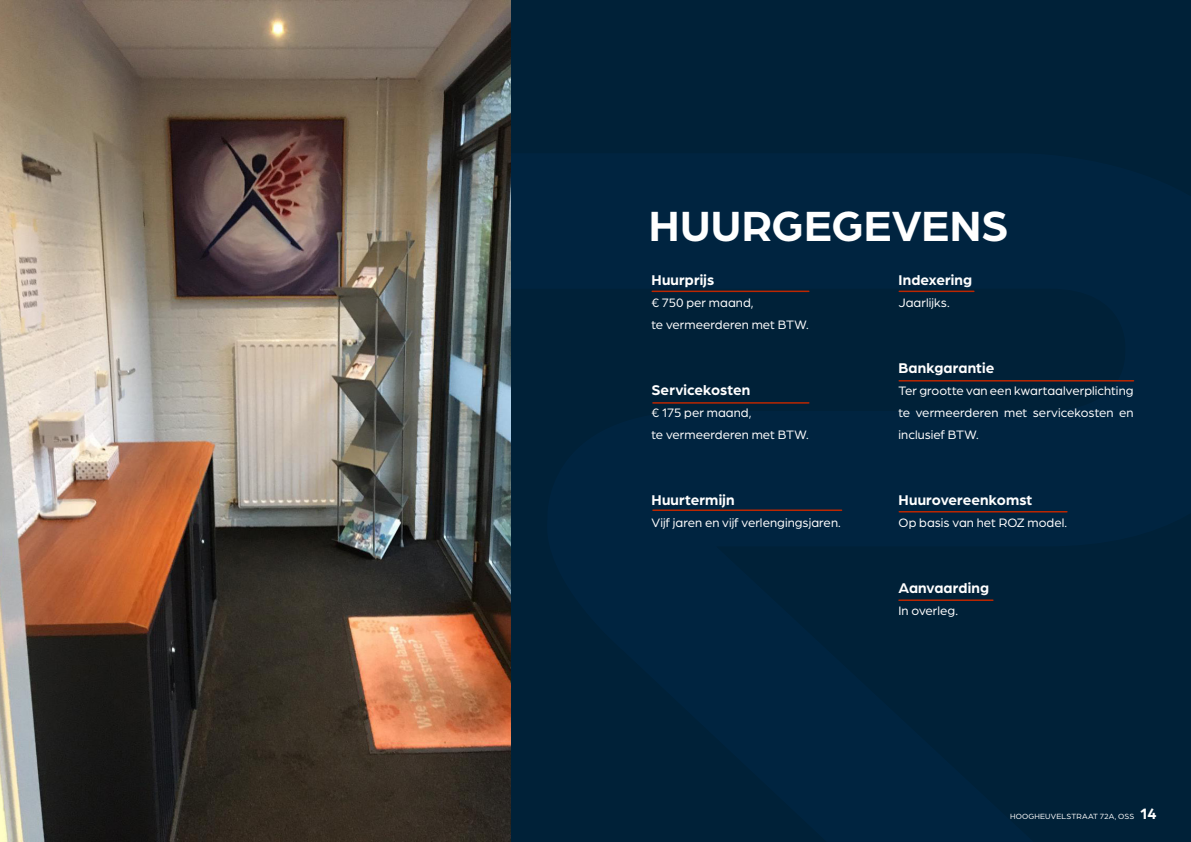
<style>
.page{position:relative;width:1191px;height:842px;background:#fff}
.page>*{position:absolute;margin:0;border:0;box-sizing:border-box;transform-origin:0 0}
.Koppen_groot_wit{font:700 45px "Arboria";color:#fff}
.Broodtekst_wit{font:700 15px "Arboria";letter-spacing:.005em;color:#fff}
.Broodtekst_wit-2{font:13px/22px "Arboria";color:#fff}
.t1{font:8px "Arboria";letter-spacing:.02em;color:#fff}
.s1{font-weight:700;font-size:16px}
</style>
<div class="page">
<div style="left:0;top:1px;width:1191px;height:841px;background:#002138"></div>
<img style="left:0;top:0;width:510px;height:842px">
<hr style="left:652px;top:291px;width:157px;height:1px;background:#bc2701">
<hr style="left:899px;top:291px;width:75px;height:1px;background:#bc2701">
<hr style="left:653px;top:509px;width:188px;height:2px;background:#bc2701">
<hr style="left:899px;top:511px;width:168px;height:1px;background:#bc2701">
<hr style="left:899px;top:380px;width:234px;height:1px;background:#bc2701">
<hr style="left:653px;top:402px;width:156px;height:2px;background:#bc2701">
<hr style="left:899px;top:599px;width:94px;height:2px;background:#bc2701">
<p class="Koppen_groot_wit" style="left:649px;top:195px;width:361px">HUURGEGEVENS</p>
<p class="Broodtekst_wit" style="left:651px;top:269px;width:64px">Huurprijs</p>
<p class="Broodtekst_wit-2" style="left:651px;top:291px;width:104px">€ 750 per maand,</p>
<p class="Broodtekst_wit-2" style="left:651px;top:313px;width:159px">te vermeerderen met BTW.</p>
<p class="Broodtekst_wit" style="left:898px;top:269px;width:75px">Indexering</p>
<p class="Broodtekst_wit-2" style="left:898px;top:291px;width:53px">Jaarlijks.</p>
<p class="Broodtekst_wit" style="left:651px;top:379px;width:100px">Servicekosten</p>
<p class="Broodtekst_wit-2" style="left:651px;top:401px;width:101px">€ 175 per maand,</p>
<p class="Broodtekst_wit-2" style="left:651px;top:423px;width:159px">te vermeerderen met BTW.</p>
<p class="Broodtekst_wit" style="left:651px;top:489px;width:84px">Huurtermijn</p>
<p class="Broodtekst_wit-2" style="left:651px;top:511px;width:191px">Vijf jaren en vijf verlengingsjaren.</p>
<p class="Broodtekst_wit" style="left:898px;top:357px;width:97px">Bankgarantie</p>
<p class="Broodtekst_wit-2" style="left:898px;top:379px;width:236px">Ter grootte van een kwartaalverplichting</p>
<p class="Broodtekst_wit-2" style="left:898px;top:401px;width:236px">te vermeerderen met servicekosten en inclusief BTW.</p>
<p class="Broodtekst_wit" style="left:898px;top:489px;width:135px">Huurovereenkomst</p>
<p class="Broodtekst_wit-2" style="left:898px;top:511px;width:170px">Op basis van het ROZ model.</p>
<p class="Broodtekst_wit" style="left:898px;top:577px;width:92px">Aanvaarding</p>
<p class="Broodtekst_wit-2" style="left:898px;top:599px;width:61px">In overleg.</p>
<p class="t1" style="left:1010px;top:811px;width:148px">HOOGHEUVELSTRAAT 72A, OSS <span class="s1">14</span></p>
</div>
